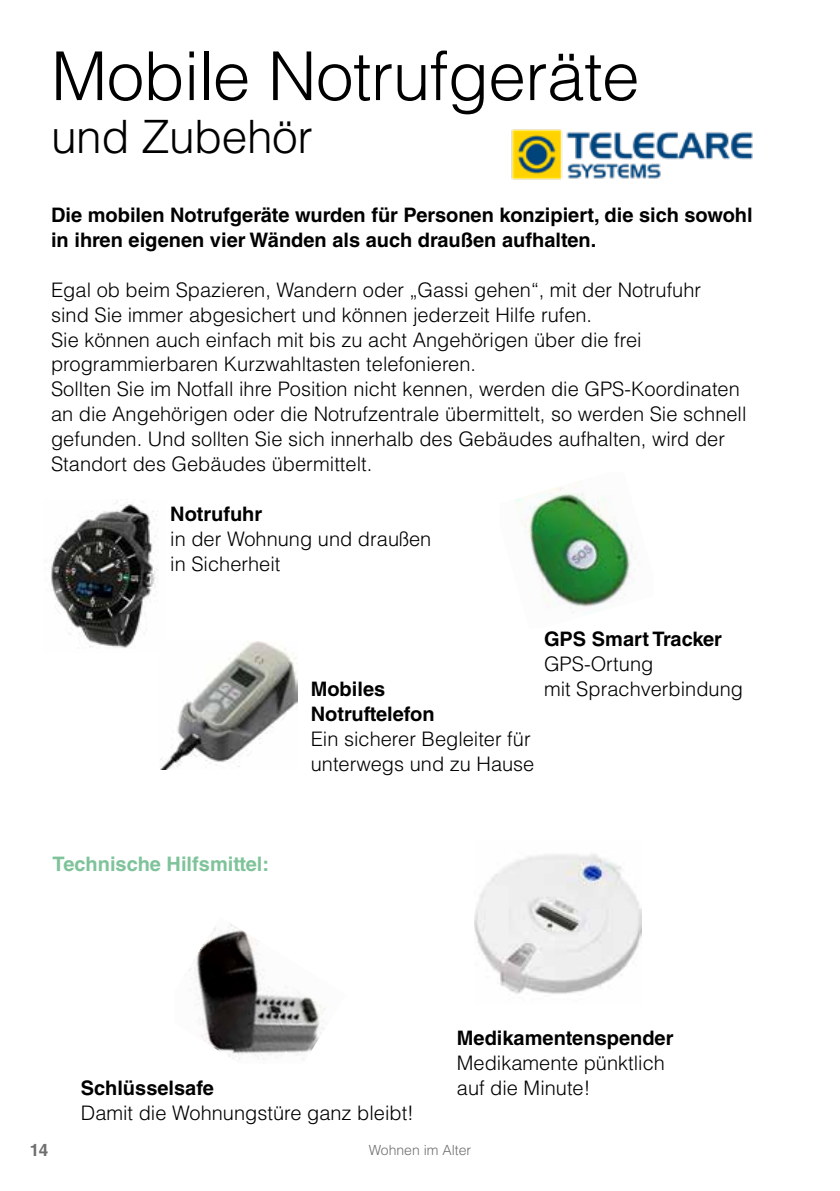
<style>
.page{position:relative;width:840px;height:1191px;background:#fff}
.page>*{position:absolute;margin:0;border:0;box-sizing:border-box;transform-origin:0 0}
.t1{font:300 67.4px "Helvetica LT Std";letter-spacing:-.01em;color:#000}
.t2{font:300 46px "Helvetica LT Std";letter-spacing:-.01em;color:#000}
.t3{font:300 20px/25px "Helvetica LT Std";color:#000}
.t4{font:700 20px/25px "Helvetica LT Std";color:#000}
.t5{font:700 20px "Helvetica LT Std";color:#7ec39a}
.t6{font:700 17px "Helvetica LT Std";color:#706f6f}
.t7{font:300 14px "Helvetica LT Std";color:#706f6f}
</style>
<div class="page">
<img style="left:515px;top:487px;width:118px;height:126px">
<img style="left:474px;top:854px;width:167px;height:140px">
<img style="left:185px;top:923px;width:140px;height:137px">
<img style="left:51px;top:501px;width:107px;height:147px">
<img style="left:160px;top:642px;width:137px;height:128px">
<img style="left:511px;top:129px;width:242px;height:51px">
<h1 class="t1" style="left:51px;top:34px;width:589px">Mobile Notrufgeräte</h1>
<h2 class="t2" style="left:51px;top:108px;width:263px">und Zubehör</h2>
<p class="t4" style="left:51px;top:202px;width:702px">Die mobilen Notrufgeräte wurden für Personen konzipiert, die sich sowohl in ihren eigenen vier Wänden als auch draußen aufhalten.</p>
<p class="t3" style="left:51px;top:277px;width:696px">Egal ob beim Spazieren, Wandern oder „Gassi gehen“, mit der Notrufuhr<br>sind Sie immer abgesichert und können jederzeit Hilfe rufen.<br>Sie können auch einfach mit bis zu acht Angehörigen über die frei programmierbaren Kurzwahltasten telefonieren.<br>Sollten Sie im Notfall ihre Position nicht kennen, werden die GPS-Koordinaten an die Angehörigen oder die Notrufzentrale übermittelt, so werden Sie schnell gefunden. Und sollten Sie sich innerhalb des Gebäudes aufhalten, wird der Standort des Gebäudes übermittelt.</p>
<p class="t4" style="left:170px;top:501px;width:93px">Notrufuhr</p>
<p class="t3" style="left:170px;top:526px;width:262px">in der Wohnung und draußen in Sicherheit</p>
<p class="t4" style="left:310px;top:676px;width:125px">Mobiles<br>Notruftelefon</p>
<p class="t3" style="left:310px;top:726px;width:225px">Ein sicherer Begleiter für unterwegs und zu Hause</p>
<p class="t4" style="left:543px;top:626px;width:179px">GPS Smart Tracker</p>
<p class="t3" style="left:543px;top:651px;width:200px">GPS-Ortung<br>mit Sprachverbindung</p>
<p class="t5" style="left:52px;top:851px;width:218px">Technische Hilfsmittel:</p>
<p class="t4" style="left:81px;top:1075px;width:134px">Schlüsselsafe</p>
<p class="t3" style="left:81px;top:1100px;width:334px">Damit die Wohnungstüre ganz bleibt!</p>
<p class="t4" style="left:456px;top:1025px;width:218px">Medikamentenspender</p>
<p class="t3" style="left:456px;top:1050px;width:209px">Medikamente pünktlich auf die Minute!</p>
<p class="t6" style="left:30px;top:1139px;width:20px">14</p>
<p class="t7" style="left:368px;top:1141px;width:104px">Wohnen im Alter</p>
</div>
